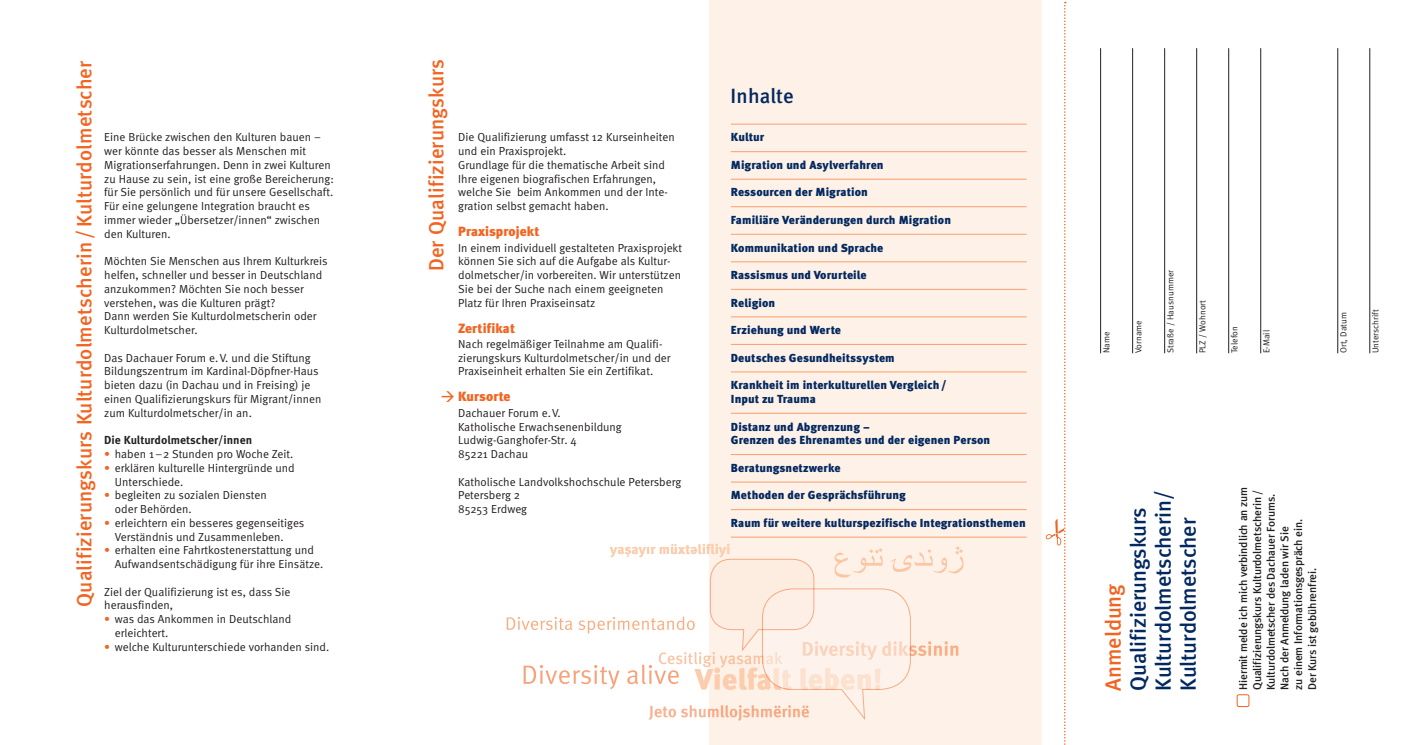
<style>
.page{position:relative;width:1418px;height:745px;background:#fff}
.page>*{position:absolute;margin:0;border:0;box-sizing:border-box;transform-origin:0 0}
.t1{font:500 21.88px/25px "Meta";color:#032960}
.t2{font:500 21.88px "Meta";color:#f36421}
.t3{font:500 20.62px "Meta";letter-spacing:.01em;color:#f36421}
.t4{font:500 20.62px "Meta";letter-spacing:.01em;color:#032960}
.t5{font:900 13.38px "Meta";letter-spacing:.01em;color:#f36421}
.t6{font:11.62px/13.8px "Meta Normal";color:#231f20}
.t7{font:900 11.62px/13.8px "Meta Pro";letter-spacing:.005em;color:#032960}
.t8{font:700 11.62px "Meta Pro";color:#231f20}
.t9{font:11.25px/13.8px "Meta Medium LF";letter-spacing:-.005em;color:#231f20}
.t10{font:8.75px "Meta Normal";letter-spacing:.005em;color:#231f20}
.s1{color:#f36421}
</style>
<div class="page">
<div style="left:709px;top:0;width:332px;height:744px;background:#fef1e7"></div>
<div style="left:1236px;top:694px;width:13px;height:12px;border:1px solid #f36421;border-radius:2px"></div>
<hr style="left:1100px;top:48px;width:1px;height:305px;background:#231f20">
<hr style="left:1132px;top:48px;width:1px;height:305px;background:#231f20">
<hr style="left:1164px;top:48px;width:1px;height:305px;background:#231f20">
<hr style="left:1196px;top:48px;width:1px;height:305px;background:#231f20">
<hr style="left:1228px;top:48px;width:1px;height:305px;background:#231f20">
<hr style="left:1260px;top:48px;width:1px;height:305px;background:#231f20">
<hr style="left:1337px;top:48px;width:1px;height:305px;background:#231f20">
<hr style="left:1369px;top:48px;width:1px;height:305px;background:#231f20">
<svg style="left:1045px;top:2px;width:20px;height:743px"></svg>
<svg style="left:507px;top:543px;width:456px;height:177px"></svg>
<hr style="left:731px;top:124px;width:295px;height:1px;background:#f89f6d">
<hr style="left:731px;top:151px;width:295px;height:1px;background:#f89f6d">
<hr style="left:731px;top:179px;width:295px;height:1px;background:#f89f6d">
<hr style="left:731px;top:206px;width:295px;height:1px;background:#f89f6d">
<hr style="left:731px;top:234px;width:295px;height:1px;background:#f89f6d">
<hr style="left:731px;top:261px;width:295px;height:1px;background:#f89f6d">
<hr style="left:731px;top:289px;width:295px;height:1px;background:#f89f6d">
<hr style="left:731px;top:316px;width:295px;height:1px;background:#f89f6d">
<hr style="left:731px;top:344px;width:295px;height:1px;background:#f89f6d">
<hr style="left:731px;top:371px;width:295px;height:1px;background:#f89f6d">
<hr style="left:731px;top:412px;width:295px;height:1px;background:#f89f6d">
<hr style="left:731px;top:454px;width:295px;height:1px;background:#f89f6d">
<hr style="left:731px;top:481px;width:295px;height:1px;background:#f89f6d">
<hr style="left:731px;top:509px;width:295px;height:1px;background:#f89f6d">
<hr style="left:731px;top:536px;width:295px;height:1px;background:#f89f6d">
<h2 class="t3" style="left:73px;top:606px;width:547px;rotate:-90deg">Qualifizierungskurs Kulturdolmetscherin / Kulturdolmetscher</h2>
<p class="t6" style="left:104px;top:130px;width:231px">Eine Brücke zwischen den Kulturen bauen – wer könnte das besser als Menschen mit Migrationserfahrungen. Denn in zwei Kulturen zu Hause zu sein, ist eine große Bereicherung: für Sie persönlich und für unsere Gesellschaft.<br>Für eine gelungene Integration braucht es immer wieder „Übersetzer/innen“ zwischen den Kulturen.</p>
<p class="t6" style="left:104px;top:254px;width:225px">Möchten Sie Menschen aus Ihrem Kulturkreis helfen, schneller und besser in Deutschland anzukommen? Möchten Sie noch besser verstehen, was die Kulturen prägt?<br>Dann werden Sie Kulturdolmetscherin oder Kulturdolmetscher.</p>
<p class="t6" style="left:104px;top:350px;width:219px">Das Dachauer Forum e.V. und die Stiftung Bildungszentrum im Kardinal-Döpfner-Haus bieten dazu (in Dachau und in Freising) je einen Qualifizierungskurs für Migrant/innen zum Kulturdolmetscher/in an.</p>
<p class="t8" style="left:104px;top:431px;width:149px">Die Kulturdolmetscher/innen</p>
<p class="t6" style="left:104px;top:446px;width:191px"><span class="s1">•</span> haben 1–2 Stunden pro Woche Zeit.</p>
<p class="t6" style="left:115px;top:460px;width:181px;text-indent:-11px"><span class="s1">•</span> erklären kulturelle Hintergründe und<br>Unterschiede.</p>
<p class="t6" style="left:115px;top:488px;width:153px;text-indent:-11px"><span class="s1">•</span> begleiten zu sozialen Diensten oder Behörden.</p>
<p class="t6" style="left:115px;top:515px;width:191px;text-indent:-11px"><span class="s1">•</span> erleichtern ein besseres gegenseitiges<br>Verständnis und Zusammenleben.</p>
<p class="t6" style="left:115px;top:543px;width:210px;text-indent:-11px"><span class="s1">•</span> erhalten eine Fahrtkostenerstattung und<br>Aufwandsentschädigung für ihre Einsätze.</p>
<p class="t6" style="left:104px;top:584px;width:188px">Ziel der Qualifizierung ist es, dass Sie herausfinden,</p>
<p class="t6" style="left:115px;top:611px;width:178px;text-indent:-11px"><span class="s1">•</span> was das Ankommen in Deutschland erleichtert.</p>
<p class="t6" style="left:104px;top:639px;width:226px"><span class="s1">•</span> welche Kulturunterschiede vorhanden sind.</p>
<h2 class="t3" style="left:424px;top:271px;width:214px;rotate:-90deg">Der Qualifizierungskurs</h2>
<p class="t6" style="left:458px;top:130px;width:218px">Die Qualifizierung umfasst 12 Kurseinheiten und ein Praxisprojekt.<br>Grundlage für die thematische Arbeit sind Ihre eigenen biografischen Erfahrungen, welche Sie beim Ankommen und der Inte&shy;gration selbst gemacht haben.</p>
<p class="t5" style="left:458px;top:223px;width:83px">Praxisprojekt</p>
<p class="t6" style="left:458px;top:240px;width:225px">In einem individuell gestalteten Praxisprojekt können Sie sich auf die Aufgabe als Kultur&shy;dolmetscher/in vorbereiten. Wir unterstützen Sie bei der Suche nach einem geeigneten Platz für Ihren Praxiseinsatz</p>
<p class="t5" style="left:458px;top:320px;width:58px">Zertifikat</p>
<p class="t6" style="left:458px;top:336px;width:214px">Nach regelmäßiger Teilnahme am Qualifi&shy;zierungskurs Kulturdolmetscher/in und der<br>Praxiseinheit erhalten Sie ein Zertifikat.</p>
<p class="t5" style="left:458px;top:388px;width:54px">Kursorte</p>
<p class="t6" style="left:458px;top:405px;width:165px">Dachauer Forum e.V.<br>Katholische Erwachsenenbildung<br>Ludwig-Ganghofer-Str. 4<br>85221 Dachau</p>
<p class="t6" style="left:458px;top:474px;width:225px">Katholische Landvolkshochschule Petersberg<br>Petersberg 2<br>85253 Erdweg</p>
<h2 class="t4" style="left:730px;top:84px;width:65px">Inhalte</h2>
<p class="t7" style="left:731px;top:131px;width:35px">Kultur</p>
<p class="t7" style="left:731px;top:158px;width:154px">Migration und Asylverfahren</p>
<p class="t7" style="left:731px;top:186px;width:138px">Ressourcen der Migration</p>
<p class="t7" style="left:731px;top:213px;width:221px">Familiäre Veränderungen durch Migration</p>
<p class="t7" style="left:731px;top:241px;width:154px">Kommunikation und Sprache</p>
<p class="t7" style="left:731px;top:268px;width:137px">Rassismus und Vorurteile</p>
<p class="t7" style="left:731px;top:296px;width:46px">Religion</p>
<p class="t7" style="left:731px;top:323px;width:112px">Erziehung und Werte</p>
<p class="t7" style="left:731px;top:351px;width:165px">Deutsches Gesundheitssystem</p>
<p class="t7" style="left:731px;top:378px;width:217px">Krankheit im interkulturellen Vergleich/<br>Input zu Trauma</p>
<p class="t7" style="left:731px;top:420px;width:261px">Distanz und Abgrenzung –<br>Grenzen des Ehrenamtes und der eigenen Person</p>
<p class="t7" style="left:731px;top:461px;width:111px">Beratungsnetzwerke</p>
<p class="t7" style="left:731px;top:488px;width:176px">Methoden der Gesprächsführung</p>
<p class="t7" style="left:731px;top:516px;width:296px">Raum für weitere kulturspezifische Integrationsthemen</p>
<p class="t10" style="left:1101px;top:353px;width:23px;rotate:-90deg">Name</p>
<p class="t10" style="left:1133px;top:353px;width:34px;rotate:-90deg">Vorname</p>
<p class="t10" style="left:1165px;top:353px;width:85px;rotate:-90deg">Straße / Hausnummer</p>
<p class="t10" style="left:1197px;top:353px;width:55px;rotate:-90deg">PLZ / Wohnort</p>
<p class="t10" style="left:1229px;top:353px;width:28px;rotate:-90deg">Telefon</p>
<p class="t10" style="left:1261px;top:353px;width:25px;rotate:-90deg">E-Mail</p>
<p class="t10" style="left:1338px;top:353px;width:42px;rotate:-90deg">Ort, Datum</p>
<p class="t10" style="left:1370px;top:353px;width:45px;rotate:-90deg">Unterschrift</p>
<h1 class="t1" style="left:1125px;top:690px;width:202px;rotate:-90deg">Qualifizierungskurs<br>Kulturdolmetscherin/<br>Kulturdolmetscher</h1>
<h1 class="t2" style="left:1100px;top:690px;width:108px;rotate:-90deg">Anmeldung</h1>
<p class="t9" style="left:1236px;top:689px;width:204px;rotate:-90deg">Hiermit melde ich mich verbindlich an zum Qualifizierungskurs Kulturdolmetscherin / Kulturdolmetscher des Dachauer Forums.<br>Nach der Anmeldung laden wir Sie<br>zu einem Informationsgespräch ein.<br>Der Kurs ist gebührenfrei.</p>
</div>
